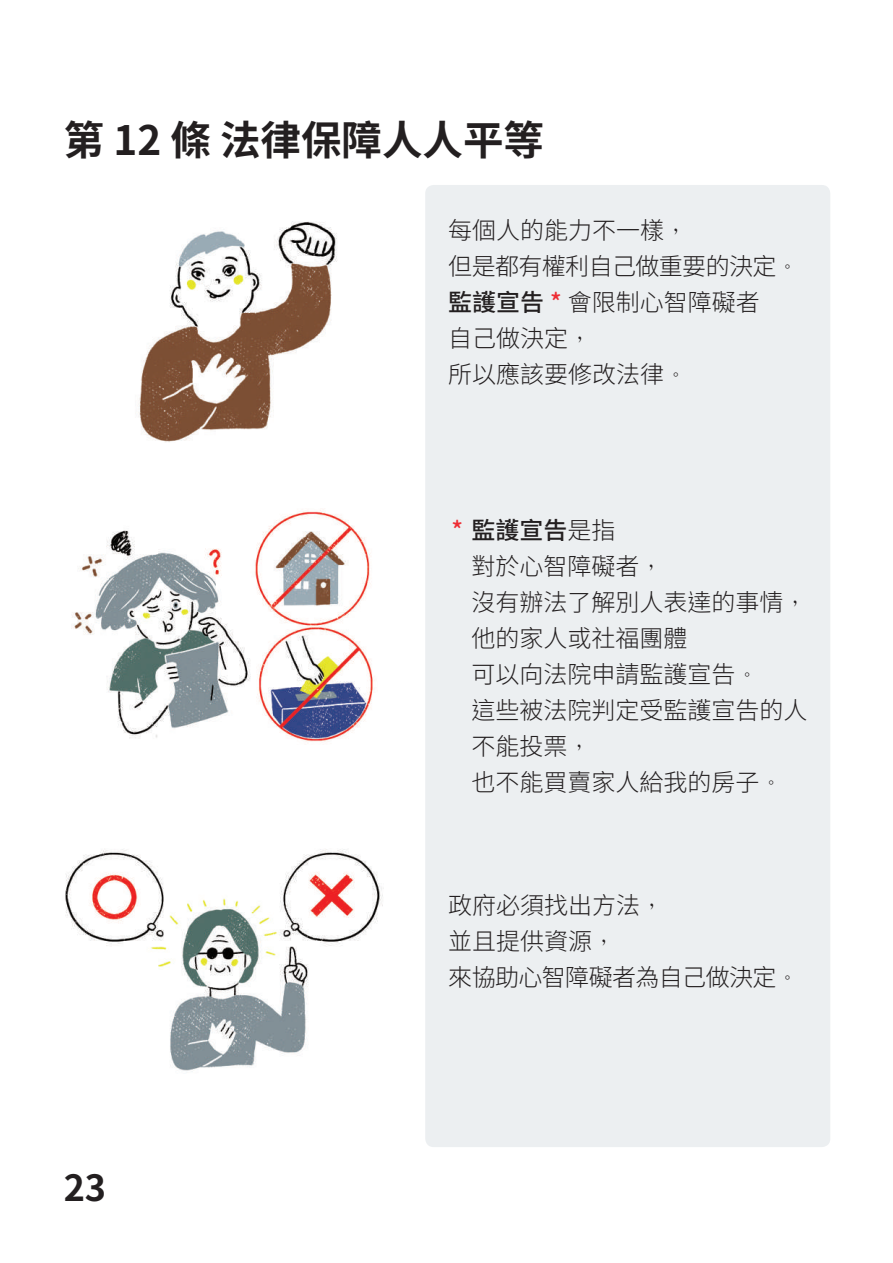
<style>
.page{position:relative;width:893px;height:1263px;background:#fff}
.page>*{position:absolute;margin:0;border:0;box-sizing:border-box;transform-origin:0 0}
.t1{font:700 40.5px "Noto Sans Hant";color:#231f20}
.t2{font:700 36px "Noto Sans Hant";color:#231f20}
.t3{font:300 24px/36px "Noto Sans Hant";color:#231f20}
.t4{font:300 24px/36px "Noto Sans Hant";letter-spacing:-.025em;color:#231f20}
.s1{font-family:"Li Song Pro";font-weight:400;font-size:23.55px}
.s2{font-weight:500}
.s3{font-weight:500;color:#ee2d34}
</style>
<div class="page">
<div style="left:425px;top:185px;width:405px;height:962px;background:#eceff1;border-radius:9px"></div>
<img style="left:137px;top:221px;width:200px;height:221px">
<img style="left:71px;top:509px;width:302px;height:233px">
<img style="left:65px;top:849px;width:319px;height:222px">
<h1 class="t1" style="left:64px;top:117px;width:482px">第 12 條 法律保障人人平等</h1>
<p class="t3" style="left:448px;top:212px;width:353px">每個人的能力不一樣<span class="s1">，<br></span>但是都有權利自己做重要的決定<span class="s1">。</span><span class="s2">監護宣告</span> <span class="s3">*</span> 會限制心智障礙者<br>自己做決定<span class="s1">，<br></span>所以應該要修改法律<span class="s1">。</span></p>
<p class="t3" style="left:471px;top:513px;width:338px;text-indent:-20px"><span class="s3">*</span> <span class="s2">監護宣告</span>是指<br>對於心智障礙者<span class="s1">，<br></span>沒有辦法了解別人表達的事情<span class="s1">，</span>他的家人或社福團體<br>可以向法院申請監護宣告<span class="s1">。<br></span>這些被法院判定受監護宣告的人不能投票<span class="s1">，<br></span>也不能買賣家人給我的房子<span class="s1">。</span></p>
<h2 class="t2" style="left:64px;top:1167px;width:44px">23</h2>
<p class="t4" style="left:448px;top:887px;width:353px">政府必須找出方法<span class="s1">，<br></span>並且提供資源<span class="s1">，<br></span>來協助心智障礙者為自己做決定<span class="s1">。</span></p>
</div>
